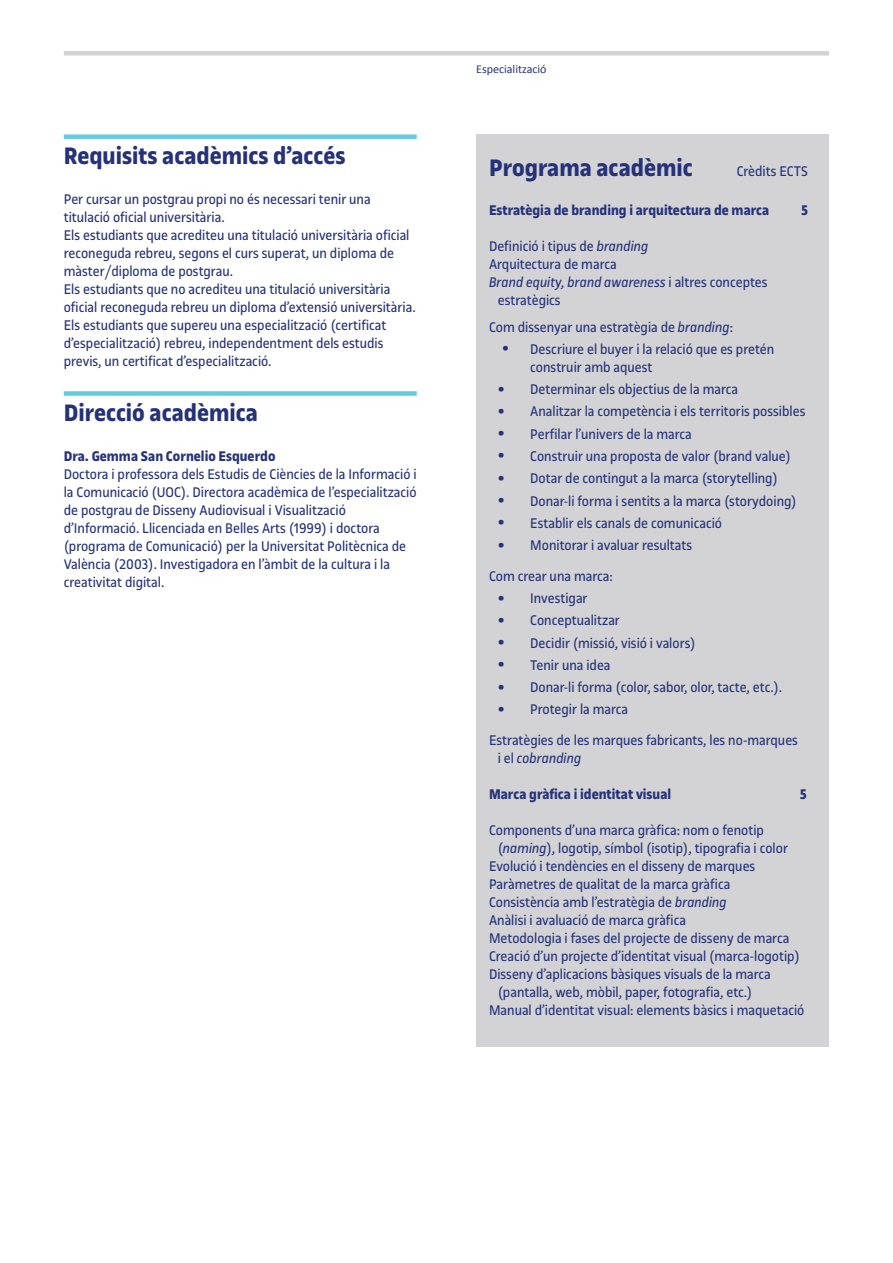
<style>
.page{position:relative;width:893px;height:1263px;background:#fff}
.page>*{position:absolute;margin:0;border:0;box-sizing:border-box;transform-origin:0 0}
.t1{font:700 25.5px "UOC Sans";color:#253279}
.t2{font:15px/18px "UOC Sans";color:#253279}
.t3{font:700 15px "UOC Sans";color:#253279}
.t4{font:italic 15px "UOC Sans";color:#253279}
.t5{font:12px "Calibri";color:#253279}
.s1{font-style:italic}
.s2{font-style:normal}
.s3{font-weight:700;font-size:19.5px}
</style>
<div class="page">
<div style="left:64px;top:51px;width:765px;height:5px;background:#d3d3d3"></div>
<div style="left:64px;top:134px;width:353px;height:5px;background:#67cbdf"></div>
<div style="left:64px;top:391px;width:353px;height:5px;background:#67cbdf"></div>
<div style="left:476px;top:135px;width:353px;height:912px;background:#d3d3d5"></div>
<h1 class="t1" style="left:64px;top:142px;width:283px">Requisits acadèmics d’accés</h1>
<p class="t2" style="left:64px;top:190px;width:353px">Per cursar un postgrau propi no és necessari tenir una titulació oficial universitària.<br>Els estudiants que acrediteu una titulació universitària oficial reconeguda rebreu, segons el curs superat, un diploma de màster/diploma de postgrau.<br>Els estudiants que no acrediteu una titulació universitària oficial reconeguda rebreu un diploma d’extensió universitària.<br>Els estudiants que supereu una especialització (certificat d’especialització) rebreu, independentment dels estudis previs, un certificat d’especialització.</p>
<h1 class="t1" style="left:64px;top:398px;width:196px">Direcció acadèmica</h1>
<p class="t3" style="left:64px;top:447px;width:213px">Dra. Gemma San Cornelio Esquerdo</p>
<p class="t2" style="left:64px;top:465px;width:354px">Doctora i professora dels Estudis de Ciències de la Informació i la Comunicació (UOC). Directora acadèmica de l’especialització de postgrau de Disseny Audiovisual i Visualització d’Informació. Llicenciada en Belles Arts (1999) i doctora (programa de Comunicació) per la Universitat Politècnica de València (2003). Investigadora en l’àmbit de la cultura i la creativitat digital.</p>
<p class="t5" style="left:476px;top:60px;width:72px">Especialització</p>
<h1 class="t1" style="left:489px;top:153px;width:205px">Programa acadèmic</h1>
<p class="t2" style="left:737px;top:162px;width:73px">Crèdits ECTS</p>
<p class="t3" style="left:489px;top:202px;width:282px">Estratègia de branding i arquitectura de marca</p>
<p class="t3" style="left:801px;top:202px;width:8px">5</p>
<p class="t2" style="left:489px;top:237px;width:161px">Definició i tipus de <span class="s1">branding</span></p>
<p class="t2" style="left:489px;top:255px;width:129px">Arquitectura de marca</p>
<p class="t4" style="left:489px;top:274px;width:280px">Brand equity, brand awareness <span class="s2">i altres conceptes</span></p>
<p class="t2" style="left:498px;top:291px;width:64px">estratègics</p>
<p class="t2" style="left:489px;top:318px;width:246px">Com dissenyar una estratègia de <span class="s1">branding</span>:</p>
<p class="t2" style="left:530px;top:340px;width:245px;text-indent:-28px"><span class="s3">•</span> Descriure el buyer i la relació que es pretén construir amb aquest</p>
<p class="t2" style="left:497px;top:380px;width:242px"><span class="s3">•</span> Determinar els objectius de la marca</p>
<p class="t2" style="left:497px;top:403px;width:309px"><span class="s3">•</span> Analitzar la competència i els territoris possibles</p>
<p class="t2" style="left:497px;top:425px;width:196px"><span class="s3">•</span> Perfilar l’univers de la marca</p>
<p class="t2" style="left:497px;top:447px;width:295px"><span class="s3">•</span> Construir una proposta de valor (brand value)</p>
<p class="t2" style="left:497px;top:469px;width:282px"><span class="s3">•</span> Dotar de contingut a la marca (storytelling)</p>
<p class="t2" style="left:497px;top:492px;width:301px"><span class="s3">•</span> Donar-li forma i sentits a la marca (storydoing)</p>
<p class="t2" style="left:497px;top:514px;width:226px"><span class="s3">•</span> Establir els canals de comunicació</p>
<p class="t2" style="left:489px;top:530px;width:205px;line-height:30.8px;text-indent:9px"><span class="s3">•</span> Monitorar i avaluar resultats<br>Com crear una marca:</p>
<p class="t2" style="left:497px;top:589px;width:92px"><span class="s3">•</span> Investigar</p>
<p class="t2" style="left:497px;top:611px;width:124px"><span class="s3">•</span> Conceptualitzar</p>
<p class="t2" style="left:497px;top:634px;width:200px"><span class="s3">•</span> Decidir (missió, visió i valors)</p>
<p class="t2" style="left:497px;top:656px;width:115px"><span class="s3">•</span> Tenir una idea</p>
<p class="t2" style="left:497px;top:678px;width:286px"><span class="s3">•</span> Donar-li forma (color, sabor, olor, tacte, etc.).</p>
<p class="t2" style="left:489px;top:694px;width:310px;line-height:30.8px;text-indent:9px"><span class="s3">•</span> Protegir la marca<br>Estratègies de les marques fabricants, les no-marques</p>
<p class="t4" style="left:498px;top:750px;width:85px"><span class="s2">i el</span> cobranding</p>
<p class="t3" style="left:489px;top:786px;width:184px">Marca gràfica i identitat visual</p>
<p class="t3" style="left:800px;top:786px;width:8px">5</p>
<p class="t2" style="left:489px;top:821px;width:276px">Components d’una marca gràfica: nom o fenotip</p>
<p class="t2" style="left:498px;top:839px;width:292px">(<span class="s1">naming</span>), logotip, símbol (isotip), tipografia i color</p>
<p class="t2" style="left:489px;top:857px;width:268px">Evolució i tendències en el disseny de marques</p>
<p class="t2" style="left:489px;top:875px;width:243px">Paràmetres de qualitat de la marca gràfica</p>
<p class="t2" style="left:489px;top:893px;width:239px">Consistència amb l’estratègia de <span class="s1">branding</span></p>
<p class="t2" style="left:489px;top:911px;width:199px">Anàlisi i avaluació de marca gràfica</p>
<p class="t2" style="left:489px;top:929px;width:302px">Metodologia i fases del projecte de disseny de marca</p>
<p class="t2" style="left:489px;top:947px;width:312px">Creació d’un projecte d’identitat visual (marca-logotip)</p>
<p class="t2" style="left:489px;top:965px;width:283px">Disseny d’aplicacions bàsiques visuals de la marca</p>
<p class="t2" style="left:498px;top:983px;width:256px">(pantalla, web, mòbil, paper, fotografia, etc.)</p>
<p class="t2" style="left:489px;top:1001px;width:317px">Manual d’identitat visual: elements bàsics i maquetació</p>
</div>
